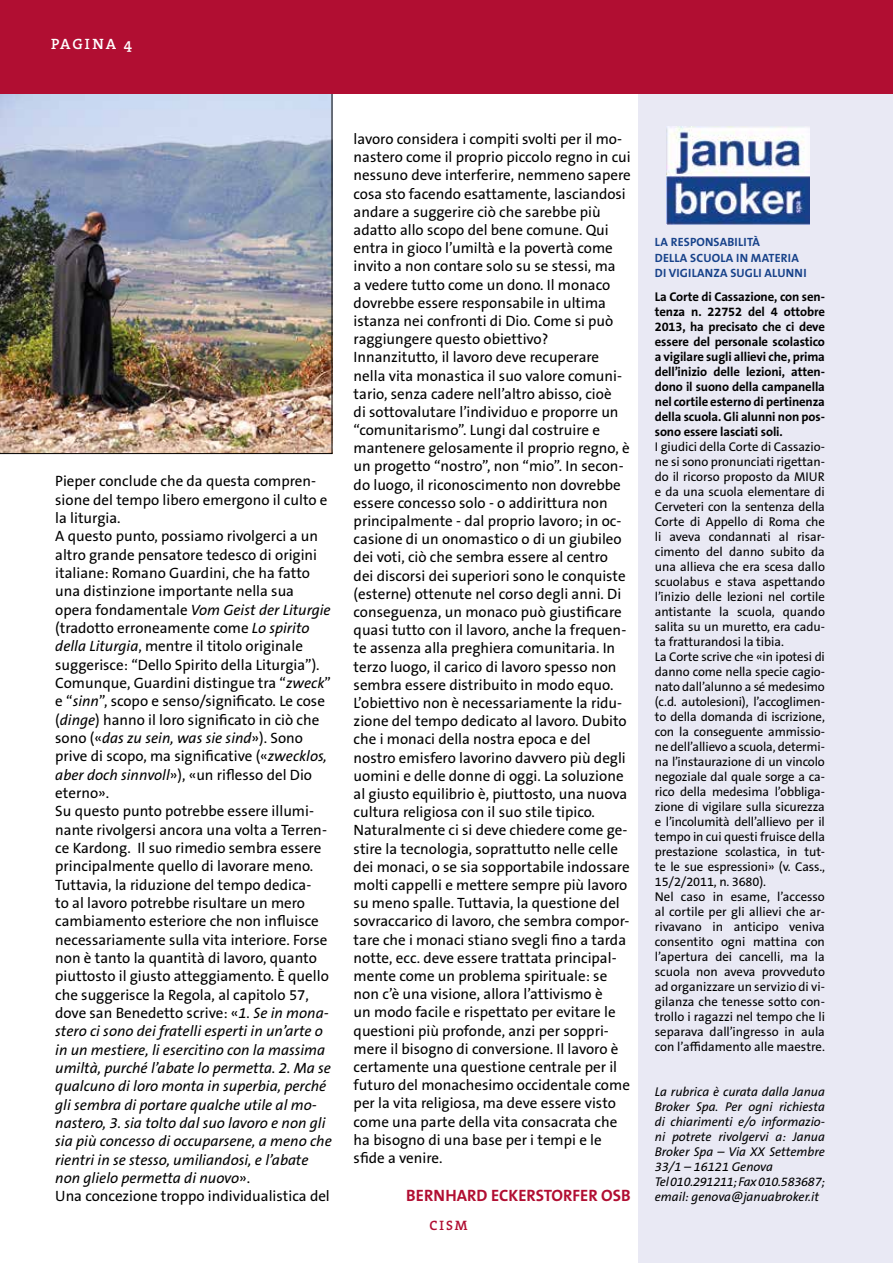
<style>
.page{position:relative;width:893px;height:1263px;background:#fff}
.page>*{position:absolute;margin:0;border:0;box-sizing:border-box;transform-origin:0 0}
.t1{font:700 16.5px "The Sans B W7";color:#b10e32}
.t2{font:15px/18.1px "The Sans B W5 Plain";color:#000}
.t3{font:600 15px "The Serif";letter-spacing:.145em;color:#fff}
.t4{font:600 13.65px "The Serif";color:#b10e32}
.t5{font:12.75px/15px "The Sans B W5 Plain";letter-spacing:-.005em;color:#000}
.t6{font:700 12.75px/15px "The Sans B W7";letter-spacing:-.01em;color:#000;text-align:justify}
.t7{font:italic 12.75px/15px "The Sans B W5 Plain";color:#000}
.t8{font:700 12px/15.8px "The Sans B W7";letter-spacing:.015em;color:#17428a}
.s1{font-style:italic}
</style>
<div class="page">
<img style="left:0;top:94px;width:332px;height:360px">
<div style="left:638px;top:64px;width:255px;height:1199px;background:#e9e9f4"></div>
<img style="left:666px;top:126px;width:143px;height:98px">
<div style="left:0;top:0;width:893px;height:94px;background:#b10e32"></div>
<p class="t3" style="left:51px;top:32px;width:83px">PAGINA 4</p>
<p class="t2" style="left:55px;top:472px;width:278px">Pieper conclude che da questa compren&shy;sione del tempo libero emergono il culto e la liturgia.<br>A questo punto, possiamo rivolgerci a un altro grande pensatore tedesco di origini italiane: Romano Guardini, che ha fatto una distinzione importante nella sua opera fondamentale <span class="s1">Vom Geist der Liturgie </span>(tradotto erroneamente come <span class="s1">Lo spirito della Liturgia</span>, mentre il titolo originale suggerisce: “Dello Spirito della Liturgia”).<br>Comunque, Guardini distingue tra “<span class="s1">zweck</span>” e “<span class="s1">sinn</span>”, scopo e senso/significato. Le cose (<span class="s1">dinge</span>) hanno il loro significato in ciò che sono («<span class="s1">das zu sein, was sie sind</span>»). Sono prive di scopo, ma significative («<span class="s1">zwecklos, aber doch sinnvoll</span>»), «un riflesso del Dio eterno».<br>Su questo punto potrebbe essere illumi&shy;nante rivolgersi ancora una volta a Terren&shy;ce Kardong. Il suo rimedio sembra essere principalmente quello di lavorare meno.<br>Tuttavia, la riduzione del tempo dedica-<br>to al lavoro potrebbe risultare un mero cambiamento esteriore che non influisce necessariamente sulla vita interiore. Forse non è tanto la quantità di lavoro, quanto piuttosto il giusto atteggiamento. È quello che suggerisce la Regola, al capitolo 57, dove san Benedetto scrive: «<span class="s1">1. Se in mona&shy;stero ci sono dei fratelli esperti in un’arte o in un mestiere, li esercitino con la massima umiltà, purché l’abate lo permetta. 2. Ma se qualcuno di loro monta in superbia, perché gli sembra di portare qualche utile al mo&shy;nastero, 3. sia tolto dal suo lavoro e non gli sia più concesso di occuparsene, a meno che rientri in se stesso, umiliandosi, e l’abate non glielo permetta di nuovo</span>».<br>Una concezione troppo individualistica del</p>
<p class="t2" style="left:354px;top:130px;width:279px">lavoro considera i compiti svolti per il mo&shy;nastero come il proprio piccolo regno in cui nessuno deve interferire, nemmeno sapere cosa sto facendo esattamente, lasciandosi andare a suggerire ciò che sarebbe più adatto allo scopo del bene comune. Qui entra in gioco l’umiltà e la povertà come invito a non contare solo su se stessi, ma<br>a vedere tutto come un dono. Il monaco dovrebbe essere responsabile in ultima istanza nei confronti di Dio. Come si può raggiungere questo obiettivo?<br>Innanzitutto, il lavoro deve recuperare nella vita monastica il suo valore comuni&shy;tario, senza cadere nell’altro abisso, cioè<br>di sottovalutare l’individuo e proporre un “comunitarismo”. Lungi dal costruire e mantenere gelosamente il proprio regno, è un progetto “nostro”, non “mio”. In secon&shy;do luogo, il riconoscimento non dovrebbe essere concesso solo - o addirittura non principalmente - dal proprio lavoro; in oc&shy;casione di un onomastico o di un giubileo dei voti, ciò che sembra essere al centro dei discorsi dei superiori sono le conquiste (esterne) ottenute nel corso degli anni. Di conseguenza, un monaco può giustificare quasi tutto con il lavoro, anche la frequen&shy;te assenza alla preghiera comunitaria. In terzo luogo, il carico di lavoro spesso non sembra essere distribuito in modo equo.<br>L’obiettivo non è necessariamente la ridu&shy;zione del tempo dedicato al lavoro. Dubito che i monaci della nostra epoca e del nostro emisfero lavorino davvero più degli uomini e delle donne di oggi. La soluzione al giusto equilibrio è, piuttosto, una nuova cultura religiosa con il suo stile tipico.<br>Naturalmente ci si deve chiedere come ge&shy;stire la tecnologia, soprattutto nelle celle dei monaci, o se sia sopportabile indossare molti cappelli e mettere sempre più lavoro su meno spalle. Tuttavia, la questione del sovraccarico di lavoro, che sembra compor&shy;tare che i monaci stiano svegli fino a tarda notte, ecc. deve essere trattata principal&shy;mente come un problema spirituale: se non c’è una visione, allora l’attivismo è<br>un modo facile e rispettato per evitare le questioni più profonde, anzi per soppri&shy;mere il bisogno di conversione. Il lavoro è certamente una questione centrale per il futuro del monachesimo occidentale come per la vita religiosa, ma deve essere visto come una parte della vita consacrata che ha bisogno di una base per i tempi e le sfide a venire.</p>
<p class="t1" style="left:406px;top:1185px;width:226px">BERNHARD ECKERSTORFER OSB</p>
<p class="t4" style="left:430px;top:1214px;width:40px">CISM</p>
<p class="t8" style="left:655px;top:234px;width:153px">LA RESPONSABILITÀ<br>DELLA SCUOLA IN MATERIA<br>DI VIGILANZA SUGLI ALUNNI</p>
<p class="t6" style="left:655px;top:289px;width:172px">La Corte di Cassazione, con sen&shy;tenza n. 22752 del 4 ottobre 2013, ha precisato che ci deve essere del personale scolastico a vigilare sugli allievi che, prima dell’inizio delle lezioni, atten&shy;dono il suono della campanella nel cortile esterno di pertinenza della scuola. Gli alunni non pos&shy;sono essere lasciati soli.</p>
<p class="t5" style="left:655px;top:439px;width:172px">I giudici della Corte di Cassazio&shy;ne si sono pronunciati rigettan&shy;do il ricorso proposto da MIUR e da una scuola elementare di<br>Cerveteri con la sentenza della<br>Corte di Appello di Roma che li aveva condannati al risar&shy;cimento del danno subito da una allieva che era scesa dallo scuolabus e stava aspettando l’inizio delle lezioni nel cortile antistante la scuola, quando salita su un muretto, era cadu&shy;ta fratturandosi la tibia.<br>La Corte scrive che «in ipotesi di danno come nella specie cagio&shy;nato dall’alunno a sé medesimo (c.d. autolesioni), l’accoglimen&shy;to della domanda di iscrizione, con la conseguente ammissio&shy;ne dell’allievo a scuola, determi&shy;na l’instaurazione di un vincolo negoziale dal quale sorge a ca&shy;rico della medesima l’obbliga&shy;zione di vigilare sulla sicurezza e l’incolumità dell’allievo per il tempo in cui questi fruisce della prestazione scolastica, in tut&shy;te le sue espressioni» (v. Cass.,<br>15/2/2011, n. 3680).<br>Nel caso in esame, l’accesso al cortile per gli allievi che ar&shy;rivavano in anticipo veniva consentito ogni mattina con l’apertura dei cancelli, ma la scuola non aveva provveduto ad organizzare un servizio di vi&shy;gilanza che tenesse sotto con&shy;trollo i ragazzi nel tempo che li separava dall’ingresso in aula con l’affidamento alle maestre.</p>
<p class="t7" style="left:655px;top:1085px;width:172px">La rubrica è curata dalla Janua<br>Broker Spa. Per ogni richiesta di chiarimenti e/o informazio&shy;ni potrete rivolgervi a: Janua<br>Broker Spa – Via XX Settembre<br>33/1 – 16121 Genova<br>Tel 010.291211; Fax 010.583687; email: genova@januabroker.it</p>
</div>
